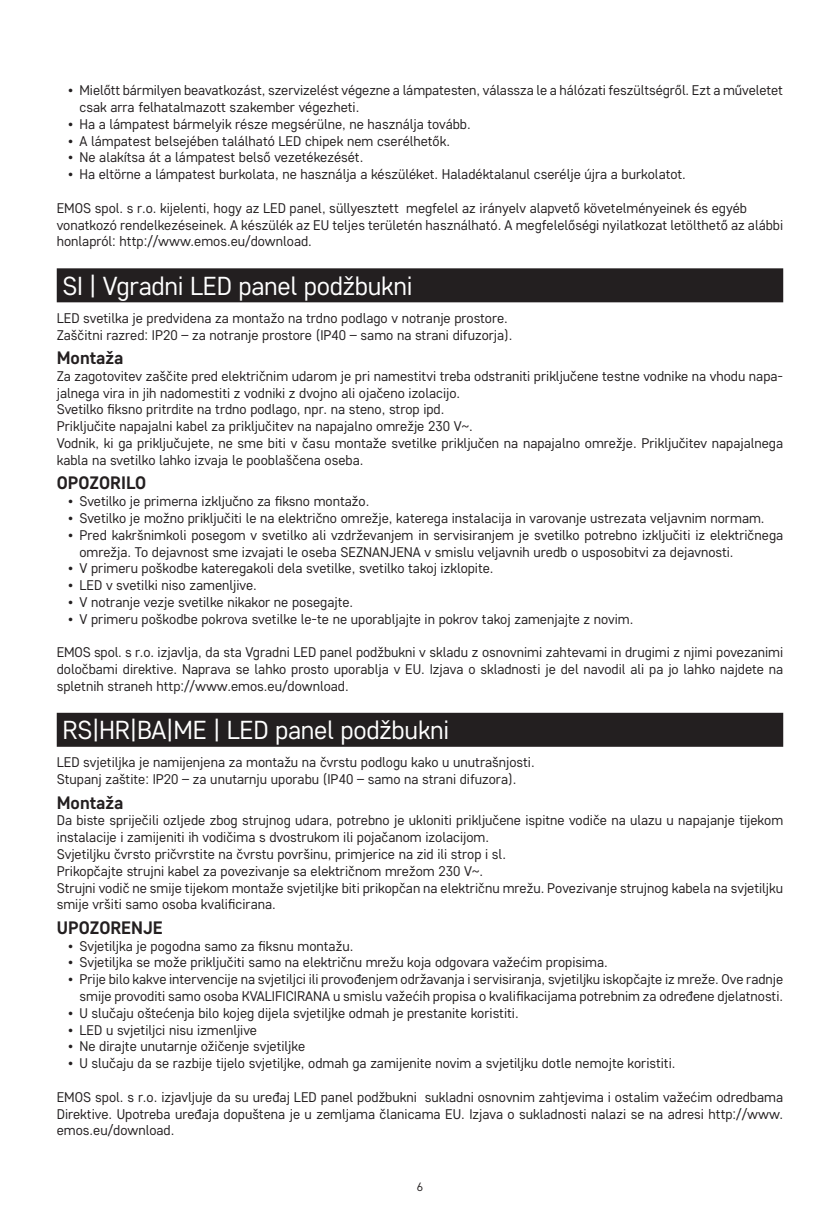
<style>
.page{position:relative;width:840px;height:1219px;background:#fff}
.page>*{position:absolute;margin:0;border:0;box-sizing:border-box;transform-origin:0 0}
.t1{font:26px "Core Sans D35";letter-spacing:-.01em;color:#fff}
.t2{font:700 18px "Core Sans D55";color:#231f20}
.t3{font:14px/16.8px "Core Sans D35";color:#231f20}
.t4{font:12px "Core Sans D35";color:#231f20}
</style>
<div class="page">
<div style="left:57px;top:268px;width:725px;height:34px;background:#231f20"></div>
<div style="left:57px;top:713px;width:725px;height:34px;background:#231f20"></div>
<p class="t3" style="left:79px;top:82px;width:704px;text-indent:-11px">• Mielőtt bármilyen beavatkozást, szervizelést végezne a lámpatesten, válassza le a hálózati feszültségről. Ezt a műveletet csak arra felhatalmazott szakember végezheti.</p>
<p class="t3" style="left:68px;top:115px;width:404px">• Ha a lámpatest bármelyik része megsérülne, ne használja tovább.</p>
<p class="t3" style="left:68px;top:132px;width:383px">• A lámpatest belsejében található LED chipek nem cserélhetők.</p>
<p class="t3" style="left:68px;top:149px;width:296px">• Ne alakítsa át a lámpatest belső vezetékezését.</p>
<p class="t3" style="left:68px;top:166px;width:619px">• Ha eltörne a lámpatest burkolata, ne használja a készüléket. Haladéktalanul cserélje újra a burkolatot.</p>
<p class="t3" style="left:57px;top:199px;width:727px">EMOS spol. s r.o. kijelenti, hogy az LED panel, süllyesztett megfelel az irányelv alapvető követelményeinek és egyéb vonatkozó rendelkezéseinek. A készülék az EU teljes területén használható. A megfelelőségi nyilatkozat letölthető az alábbi honlapról: http://www.emos.eu/download.</p>
<h1 class="t1" style="left:62px;top:269px;width:351px">SI | Vgradni LED panel podžbukni</h1>
<p class="t3" style="left:57px;top:309px;width:457px">LED svetilka je predvidena za montažo na trdno podlago v notranje prostore.<br>Zaščitni razred: IP20 – za notranje prostore (IP40 – samo na strani difuzorja).</p>
<p class="t2" style="left:57px;top:346px;width:68px">Montaža</p>
<p class="t3" style="left:57px;top:367px;width:727px">Za zagotovitev zaščite pred električnim udarom je pri namestitvi treba odstraniti priključene testne vodnike na vhodu napa&shy;jalnega vira in jih nadomestiti z vodniki z dvojno ali ojačeno izolacijo.<br>Svetilko fiksno pritrdite na trdno podlago, npr. na steno, strop ipd.<br>Priključite napajalni kabel za priključitev na napajalno omrežje 230 V~.<br>Vodnik, ki ga priključujete, ne sme biti v času montaže svetilke priključen na napajalno omrežje. Priključitev napajalnega kabla na svetilko lahko izvaja le pooblaščena oseba.</p>
<p class="t2" style="left:57px;top:471px;width:91px">OPOZORILO</p>
<p class="t3" style="left:68px;top:492px;width:302px">• Svetilko je primerna izključno za fiksno montažo.</p>
<p class="t3" style="left:68px;top:509px;width:697px">• Svetilko je možno priključiti le na električno omrežje, katerega instalacija in varovanje ustrezata veljavnim normam.</p>
<p class="t3" style="left:79px;top:526px;width:704px;text-indent:-11px">• Pred kakršnimkoli posegom v svetilko ali vzdrževanjem in servisiranjem je svetilko potrebno izključiti iz električnega omrežja. To dejavnost sme izvajati le oseba SEZNANJENA v smislu veljavnih uredb o usposobitvi za dejavnosti.</p>
<p class="t3" style="left:68px;top:560px;width:427px">• V primeru poškodbe kateregakoli dela svetilke, svetilko takoj izklopite.</p>
<p class="t3" style="left:68px;top:576px;width:190px">• LED v svetilki niso zamenljive.</p>
<p class="t3" style="left:68px;top:593px;width:286px">• V notranje vezje svetilke nikakor ne posegajte.</p>
<p class="t3" style="left:68px;top:610px;width:566px">• V primeru poškodbe pokrova svetilke le-te ne uporabljajte in pokrov takoj zamenjajte z novim.</p>
<p class="t3" style="left:57px;top:644px;width:727px;text-align:justify">EMOS spol. s r.o. izjavlja, da sta Vgradni LED panel podžbukni v skladu z osnovnimi zahtevami in drugimi z njimi povezanimi določbami direktive. Naprava se lahko prosto uporablja v EU. Izjava o skladnosti je del navodil ali pa jo lahko najdete na spletnih straneh http://www.emos.eu/download.</p>
<h1 class="t1" style="left:62px;top:713px;width:388px">RS|HR|BA|ME | LED panel podžbukni</h1>
<p class="t3" style="left:57px;top:753px;width:479px">LED svjetiljka je namijenjena za montažu na čvrstu podlogu kako u unutrašnjosti.<br>Stupanj zaštite: IP20 – za unutarnju uporabu (IP40 – samo na strani difuzora).</p>
<p class="t2" style="left:57px;top:790px;width:68px">Montaža</p>
<p class="t3" style="left:57px;top:812px;width:727px">Da biste spriječili ozljede zbog strujnog udara, potrebno je ukloniti priključene ispitne vodiče na ulazu u napajanje tijekom instalacije i zamijeniti ih vodičima s dvostrukom ili pojačanom izolacijom.<br>Svjetiljku čvrsto pričvrstite na čvrstu površinu, primjerice na zid ili strop i sl.<br>Prikopčajte strujni kabel za povezivanje sa električnom mrežom 230 V~.<br>Strujni vodič ne smije tijekom montaže svjetiljke biti prikopčan na električnu mrežu. Povezivanje strujnog kabela na svjetiljku smije vršiti samo osoba kvalificirana.</p>
<p class="t2" style="left:57px;top:916px;width:107px">UPOZORENJE</p>
<p class="t3" style="left:68px;top:937px;width:286px">• Svjetiljka je pogodna samo za fiksnu montažu.</p>
<p class="t3" style="left:68px;top:954px;width:541px">• Svjetiljka se može priključiti samo na električnu mrežu koja odgovara važećim propisima.</p>
<p class="t3" style="left:68px;top:970px;width:716px;text-align:right">• Prije bilo kakve intervencije na svjetiljci ili provođenjem održavanja i servisiranja, svjetiljku iskopčajte iz mreže. Ove radnje smije provoditi samo osoba KVALIFICIRANA u smislu važećih propisa o kvalifikacijama potrebnim za određene djelatnosti.</p>
<p class="t3" style="left:68px;top:1004px;width:452px">• U slučaju oštećenja bilo kojeg dijela svjetiljke odmah je prestanite koristiti.</p>
<p class="t3" style="left:68px;top:1021px;width:190px">• LED u svjetiljci nisu izmenljive</p>
<p class="t3" style="left:68px;top:1038px;width:238px">• Ne dirajte unutarnje ožičenje svjetiljke</p>
<p class="t3" style="left:68px;top:1054px;width:608px">• U slučaju da se razbije tijelo svjetiljke, odmah ga zamijenite novim a svjetiljku dotle nemojte koristiti.</p>
<p class="t3" style="left:57px;top:1088px;width:727px;text-align:justify">EMOS spol. s r.o. izjavljuje da su uređaj LED panel podžbukni sukladni osnovnim zahtjevima i ostalim važećim odredbama Direktive. Upotreba uređaja dopuštena je u zemljama članicama EU. Izjava o sukladnosti nalazi se na adresi http://www. emos.eu/download.</p>
<p class="t4" style="left:416px;top:1179px;width:8px">6</p>
</div>
